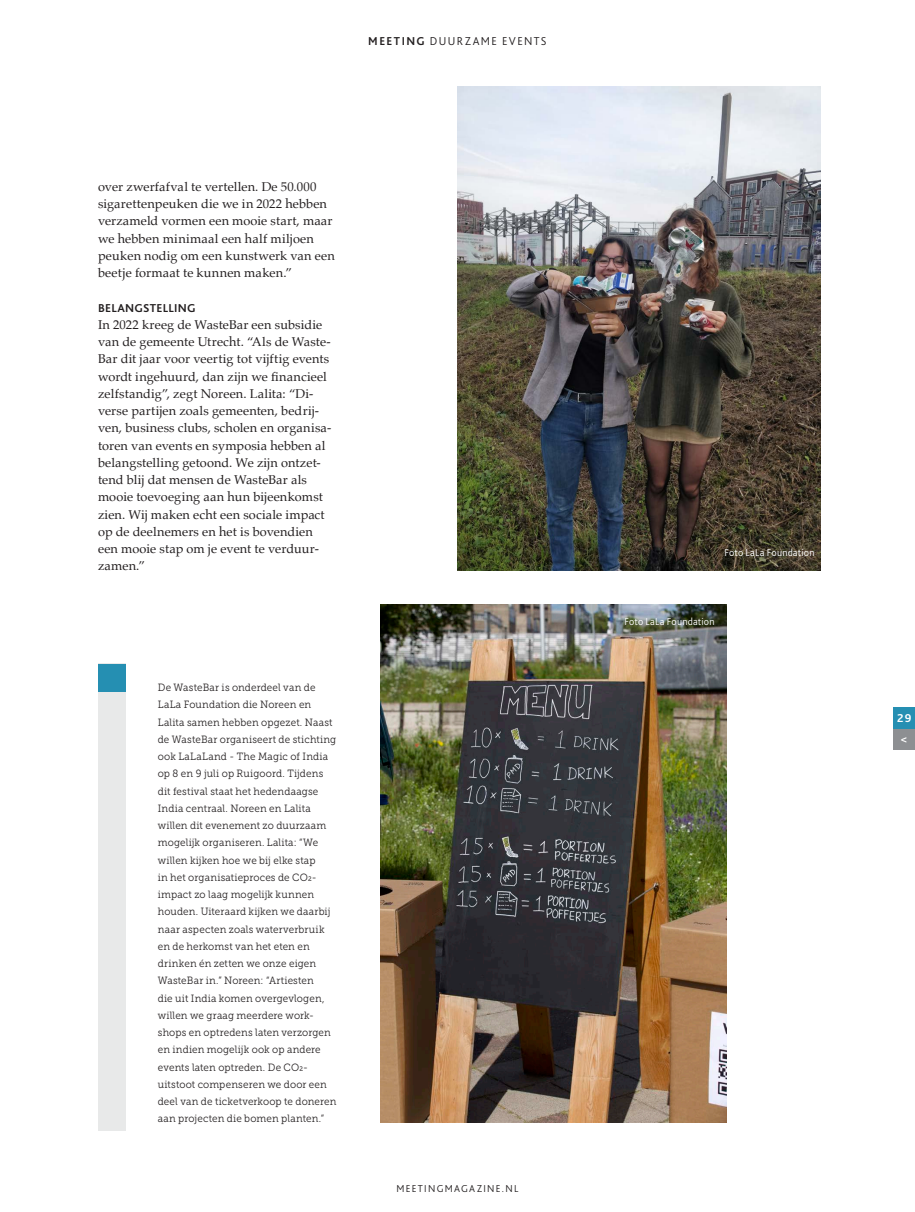
<style>
.page{position:relative;width:915px;height:1212px;background:#fff}
.page>*{position:absolute;margin:0;border:0;box-sizing:border-box;transform-origin:0 0}
.t1{font:12.75px/17.2px "Palatino";letter-spacing:.01em;color:#231f20}
.t2{font:300 12px "Bliss 2";letter-spacing:.12em;color:#231f20}
.t3{font:700 12px "Bliss 2";letter-spacing:.025em;color:#231f20}
.t4{font:700 12px/20.7px "Bliss 2";color:#fff;text-align:center}
.t5{font:10.5px/17.2px "Museo Slab 300";letter-spacing:.015em;color:#231f20;scale:.94 1}
.t6{font:300 10.5px "Bliss 2";letter-spacing:.015em;color:#fff}
.t7{font:300 10.5px "Bliss 2";letter-spacing:.125em;color:#231f20}
.s1{font-weight:700}
</style>
<div class="page">
<div style="left:893px;top:729px;width:21px;height:21px;background:#8d8f92"></div>
<div style="left:893px;top:707px;width:21px;height:22px;background:#258fb2"></div>
<div style="left:98px;top:663px;width:27px;height:468px;background:#e8e9e9"></div>
<div style="left:98px;top:664px;width:27px;height:27px;background:#258fb2"></div>
<img style="left:457px;top:86px;width:363px;height:484px">
<img style="left:380px;top:604px;width:346px;height:519px">
<p class="t2" style="left:368px;top:33px;width:180px"><span class="s1">MEETING</span> DUURZAME EVENTS</p>
<p class="t1" style="left:98px;top:178px;width:238px">over zwerfafval te vertellen. De 50.000 sigarettenpeuken die we in 2022 hebben verzameld vormen een mooie start, maar we hebben minimaal een half miljoen peuken nodig om een kunstwerk van een beetje formaat te kunnen maken.”</p>
<p class="t3" style="left:98px;top:300px;width:99px">BELANGSTELLING</p>
<p class="t1" style="left:98px;top:316px;width:234px">In 2022 kreeg de WasteBar een subsidie van de gemeente Utrecht. “Als de Waste-Bar dit jaar voor veertig tot vijftig events wordt ingehuurd, dan zijn we financieel zelfstandig”, zegt Noreen. Lalita: “Di&shy;verse partijen zoals gemeenten, bedrij&shy;ven, business clubs, scholen en organisa&shy;toren van events en symposia hebben al belangstelling getoond. We zijn ontzet&shy;tend blij dat mensen de WasteBar als mooie toevoeging aan hun bijeenkomst zien. Wij maken echt een sociale impact op de deelnemers en het is bovendien een mooie stap om je event te verduur&shy;zamen.”</p>
<p class="t5" style="left:158px;top:679px;width:191px">De WasteBar is onderdeel van de LaLa Foundation die Noreen en Lalita samen hebben opgezet. Naast de WasteBar organiseert de stichting ook LaLaLand - The Magic of India op 8 en 9 juli op Ruigoord. Tijdens dit festival staat het hedendaagse India centraal. Noreen en Lalita willen dit evenement zo duurzaam mogelijk organiseren. Lalita: “We willen kijken hoe we bij elke stap<br>in het organisatieproces de CO2- impact zo laag mogelijk kunnen houden. Uiteraard kijken we daarbij naar aspecten zoals waterverbruik en de herkomst van het eten en drinken én zetten we onze eigen WasteBar in.” Noreen: “Artiesten<br>die uit India komen overgevlogen, willen we graag meerdere work&shy;shops en optredens laten verzorgen en indien mogelijk ook op andere events laten optreden. De CO2- uitstoot compenseren we door een deel van de ticketverkoop te doneren aan projecten die bomen planten.”</p>
<p class="t7" style="left:396px;top:1182px;width:123px">MEETINGMAGAZINE.NL</p>
<p class="t6" style="left:724px;top:546px;width:91px">Foto LaLa Foundation</p>
<p class="t6" style="left:624px;top:615px;width:91px">Foto LaLa Foundation</p>
<p class="t4" style="left:897px;top:708px;width:16px">29 &lt;</p>
</div>
